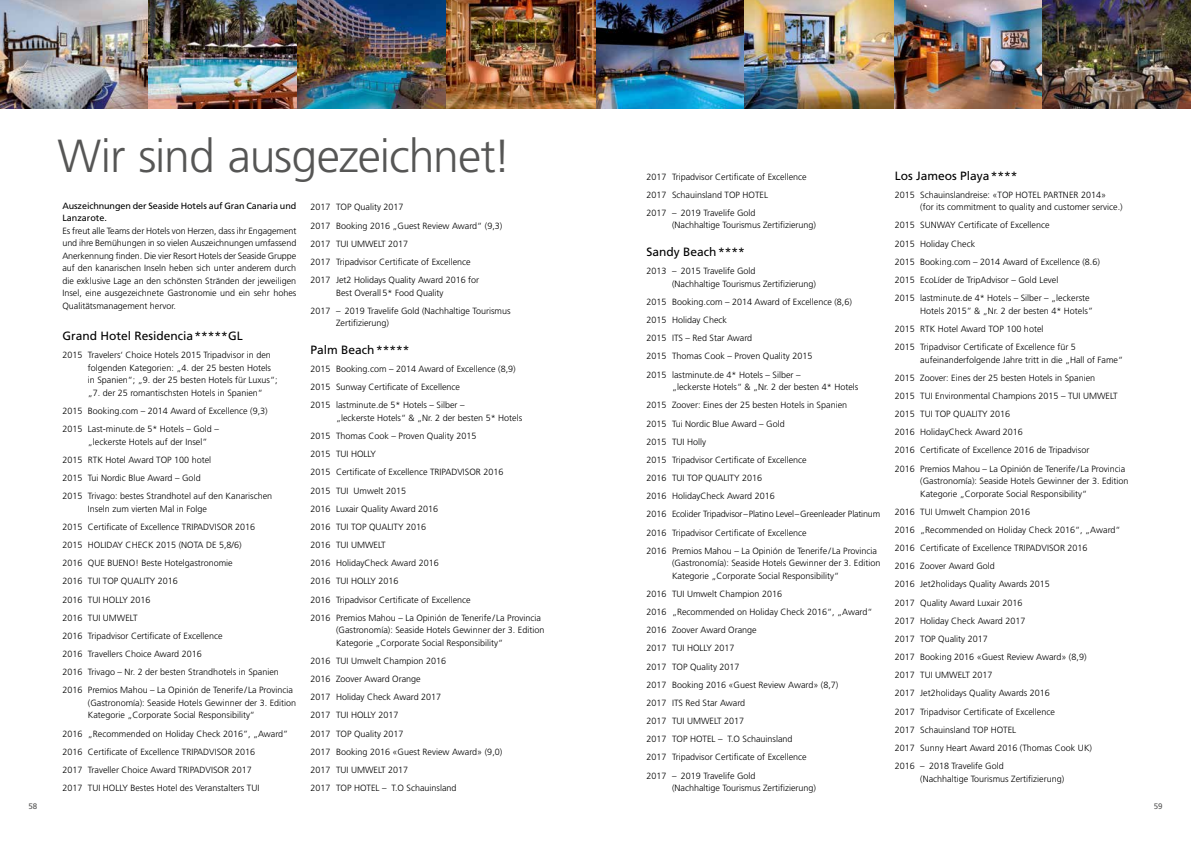
<style>
.page{position:relative;width:1191px;height:842px;background:#fff}
.page>*{position:absolute;margin:0;border:0;box-sizing:border-box;transform-origin:0 0}
.t1{font:300 46.4px "Frutiger";letter-spacing:-.025em;color:#565655}
.t2{font:12px "Frutiger";color:#000}
.t3{font:300 9px/18.2px "Frutiger";color:#000}
.t4{font:9px/12.5px "Frutiger";letter-spacing:-.01em;color:#000}
.t5{font:8px "Frutiger";color:#565655}
</style>
<div class="page">
<img style="left:0;top:0;width:1191px;height:108px">
<h1 class="t1" style="left:58px;top:129px;width:455px">Wir sind ausgezeichnet!</h1>
<p class="t4" style="left:62px;top:199px;width:235px">Auszeichnungen der Seaside Hotels auf Gran Canaria und<br>Lanzarote.</p>
<p class="t3" style="left:62px;top:224px;width:235px;line-height:12.5px;text-align:justify">Es freut alle Teams der Hotels von Herzen, dass ihr Engagement und ihre Bemühungen in so vielen Auszeichnungen umfassend Anerkennung finden. Die vier Resort Hotels der Seaside Gruppe auf den kanarischen Inseln heben sich unter anderem durch die exklusive Lage an den schönsten Stränden der jeweiligen Insel, eine ausgezeichnete Gastronomie und ein sehr hohes Qualitätsmanagement hervor.</p>
<h2 class="t2" style="left:62px;top:329px;width:182px">Grand Hotel Residencia*****GL</h2>
<p class="t3" style="left:88px;top:349px;width:191px;line-height:12.5px;text-indent:-26px">2015 Travelers‘ Choice Hotels 2015 Tripadvisor in den folgenden Kategorien: „4. der 25 besten Hotels in Spanien“; „9. der 25 besten Hotels für Luxus“; „7. der 25 romantischsten Hotels in Spanien“</p>
<p class="t3" style="left:62px;top:402px;width:207px">2015 Booking.com – 2014 Award of Excellence (9,3)<br>2015 Last-minute.de 5* Hotels – Gold –</p>
<p class="t3" style="left:62px;top:432px;width:211px;text-indent:26px">„leckerste Hotels auf der Insel”<br>2015 RTK Hotel Award TOP 100 hotel<br>2015 Tui Nordic Blue Award – Gold<br>2015 Trivago: bestes Strandhotel auf den Kanarischen</p>
<p class="t3" style="left:62px;top:499px;width:232px;text-indent:26px">Inseln zum vierten Mal in Folge<br>2015 Certificate of Excellence TRIPADVISOR 2016<br>2015 HOLIDAY CHECK 2015 (NOTA DE 5,8/6)<br>2016 QUE BUENO! Beste Hotelgastronomie<br>2016 TUI TOP QUALITY 2016<br>2016 TUI HOLLY 2016<br>2016 TUI UMWELT<br>2016 Tripadvisor Certificate of Excellence<br>2016 Travellers Choice Award 2016<br>2016 Trivago – Nr. 2 der besten Strandhotels in Spanien 2016 Premios Mahou – La Opinión de Tenerife/ La Provincia</p>
<p class="t3" style="left:88px;top:696px;width:210px;line-height:12.5px">(Gastronomía): Seaside Hotels Gewinner der 3. Edition<br>Kategorie „Corporate Social Responsibility“</p>
<p class="t3" style="left:62px;top:724px;width:227px">2016 „Recommended on Holiday Check 2016”, „Award” 2016 Certificate of Excellence TRIPADVISOR 2016<br>2017 Traveller Choice Award TRIPADVISOR 2017<br>2017 TUI HOLLY Bestes Hotel des Veranstalters TUI</p>
<p class="t3" style="left:310px;top:198px;width:193px">2017 TOP Quality 2017<br>2017 Booking 2016 „Guest Review Award“ (9,3)<br>2017 TUI UMWELT 2017<br>2017 Tripadvisor Certificate of Excellence<br>2017 Jet2 Holidays Quality Award 2016 for</p>
<p class="t3" style="left:310px;top:283px;width:202px;text-indent:26px">Best Overall 5* Food Quality<br>2017 – 2019 Travelife Gold (Nachhaltige Tourismus</p>
<p class="t3" style="left:336px;top:314px;width:55px">Zertifizierung)</p>
<h2 class="t2" style="left:310px;top:343px;width:100px">Palm Beach*****</h2>
<p class="t3" style="left:310px;top:360px;width:207px">2015 Booking.com – 2014 Award of Excellence (8,9)<br>2015 Sunway Certificate of Excellence<br>2015 lastminute.de 5* Hotels – Silber –</p>
<p class="t3" style="left:310px;top:409px;width:232px;text-indent:26px">„leckerste Hotels“ &amp; „Nr. 2 der besten 5* Hotels<br>2015 Thomas Cook – Proven Quality 2015<br>2015 TUI HOLLY<br>2015 Certificate of Excellence TRIPADVISOR 2016<br>2015 TUI Umwelt 2015<br>2016 Luxair Quality Award 2016<br>2016 TUI TOP QUALITY 2016<br>2016 TUI UMWELT<br>2016 HolidayCheck Award 2016<br>2016 TUI HOLLY 2016<br>2016 Tripadvisor Certificate of Excellence<br>2016 Premios Mahou – La Opinión de Tenerife/ La Provincia</p>
<p class="t3" style="left:336px;top:624px;width:210px;line-height:12.5px">(Gastronomía): Seaside Hotels Gewinner der 3. Edition<br>Kategorie „Corporate Social Responsibility“</p>
<p class="t3" style="left:310px;top:652px;width:193px">2016 TUI Umwelt Champion 2016<br>2016 Zoover Award Orange<br>2017 Holiday Check Award 2017<br>2017 TUI HOLLY 2017<br>2017 TOP Quality 2017<br>2017 Booking 2016 «Guest Review Award» (9,0)<br>2017 TUI UMWELT 2017<br>2017 TOP HOTEL – T.O Schauinsland</p>
<p class="t3" style="left:646px;top:167px;width:162px">2017 Tripadvisor Certificate of Excellence<br>2017 Schauinsland TOP HOTEL<br>2017 – 2019 Travelife Gold</p>
<p class="t3" style="left:672px;top:216px;width:146px">(Nachhaltige Tourismus Zertifizierung)</p>
<h2 class="t2" style="left:646px;top:245px;width:100px">Sandy Beach****</h2>
<p class="t3" style="left:672px;top:265px;width:146px;line-height:12.5px;text-indent:-26px">2013 – 2015 Travelife Gold<br>(Nachhaltige Tourismus Zertifizierung)</p>
<p class="t3" style="left:646px;top:293px;width:207px">2015 Booking.com – 2014 Award of Excellence (8,6)<br>2015 Holiday Check<br>2015 ITS – Red Star Award<br>2015 Thomas Cook – Proven Quality 2015<br>2015 lastminute.de 4* Hotels – Silber –</p>
<p class="t3" style="left:646px;top:378px;width:235px;text-indent:26px">„leckerste Hotels“ &amp; „Nr. 2 der besten 4* Hotels 2015 Zoover: Eines der 25 besten Hotels in Spanien<br>2015 Tui Nordic Blue Award – Gold<br>2015 TUI Holly<br>2015 Tripadvisor Certificate of Excellence<br>2016 TUI TOP QUALITY 2016<br>2016 HolidayCheck Award 2016<br>2016 Ecolider Tripadvisor–Platino Level–Greenleader Platinum 2016 Tripadvisor Certificate of Excellence<br>2016 Premios Mahou – La Opinión de Tenerife/ La Provincia</p>
<p class="t3" style="left:672px;top:557px;width:210px;line-height:12.5px">(Gastronomía): Seaside Hotels Gewinner der 3. Edition<br>Kategorie „Corporate Social Responsibility“</p>
<p class="t3" style="left:646px;top:585px;width:227px">2016 TUI Umwelt Champion 2016<br>2016 „Recommended on Holiday Check 2016“, „Award“<br>2016 Zoover Award Orange<br>2017 TUI HOLLY 2017<br>2017 TOP Quality 2017<br>2017 Booking 2016 «Guest Review Award» (8,7)<br>2017 ITS Red Star Award<br>2017 TUI UMWELT 2017<br>2017 TOP HOTEL – T.O Schauinsland<br>2017 Tripadvisor Certificate of Excellence<br>2017 – 2019 Travelife Gold</p>
<p class="t3" style="left:672px;top:779px;width:146px">(Nachhaltige Tourismus Zertifizierung)</p>
<h2 class="t2" style="left:894px;top:168px;width:124px">Los Jameos Playa****</h2>
<p class="t3" style="left:920px;top:188px;width:204px;line-height:12.5px;text-indent:-26px">2015 Schauinslandreise: «TOP HOTEL PARTNER 2014»<br>(for its commitment to quality and customer service.)</p>
<p class="t3" style="left:894px;top:216px;width:207px">2015 SUNWAY Certificate of Excellence<br>2015 Holiday Check<br>2015 Booking.com – 2014 Award of Excellence (8.6)<br>2015 EcoLíder de TripAdvisor – Gold Level<br>2015 lastminute.de 4* Hotels – Silber – „leckerste</p>
<p class="t3" style="left:894px;top:301px;width:200px;text-indent:26px">Hotels 2015” &amp; „Nr. 2 der besten 4* Hotels”<br>2015 RTK Hotel Award TOP 100 hotel<br>2015 Tripadvisor Certificate of Excellence für 5</p>
<p class="t3" style="left:894px;top:350px;width:232px;text-indent:26px">aufeinanderfolgende Jahre tritt in die „Hall of Fame“ 2015 Zoover: Eines der 25 besten Hotels in Spanien<br>2015 TUI Environmental Champions 2015 – TUI UMWELT 2015 TUI TOP QUALITY 2016<br>2016 HolidayCheck Award 2016<br>2016 Certificate of Excellence 2016 de Tripadvisor<br>2016 Premios Mahou – La Opinión de Tenerife/ La Provincia</p>
<p class="t3" style="left:920px;top:475px;width:210px;line-height:12.5px">(Gastronomía): Seaside Hotels Gewinner der 3. Edition<br>Kategorie „Corporate Social Responsibility“</p>
<p class="t3" style="left:894px;top:502px;width:227px">2016 TUI Umwelt Champion 2016<br>2016 „Recommended on Holiday Check 2016“, „Award“ 2016 Certificate of Excellence TRIPADVISOR 2016<br>2016 Zoover Award Gold<br>2016 Jet2holidays Quality Awards 2015<br>2017 Quality Award Luxair 2016<br>2017 Holiday Check Award 2017<br>2017 TOP Quality 2017<br>2017 Booking 2016 «Guest Review Award» (8,9)<br>2017 TUI UMWELT 2017<br>2017 Jet2holidays Quality Awards 2016<br>2017 Tripadvisor Certificate of Excellence<br>2017 Schauinsland TOP HOTEL<br>2017 Sunny Heart Award 2016 (Thomas Cook UK)<br>2016 – 2018 Travelife Gold</p>
<p class="t3" style="left:920px;top:769px;width:146px">(Nachhaltige Tourismus Zertifizierung)</p>
<p class="t5" style="left:28px;top:801px;width:10px">58</p>
<p class="t5" style="left:1153px;top:801px;width:10px">59</p>
</div>
